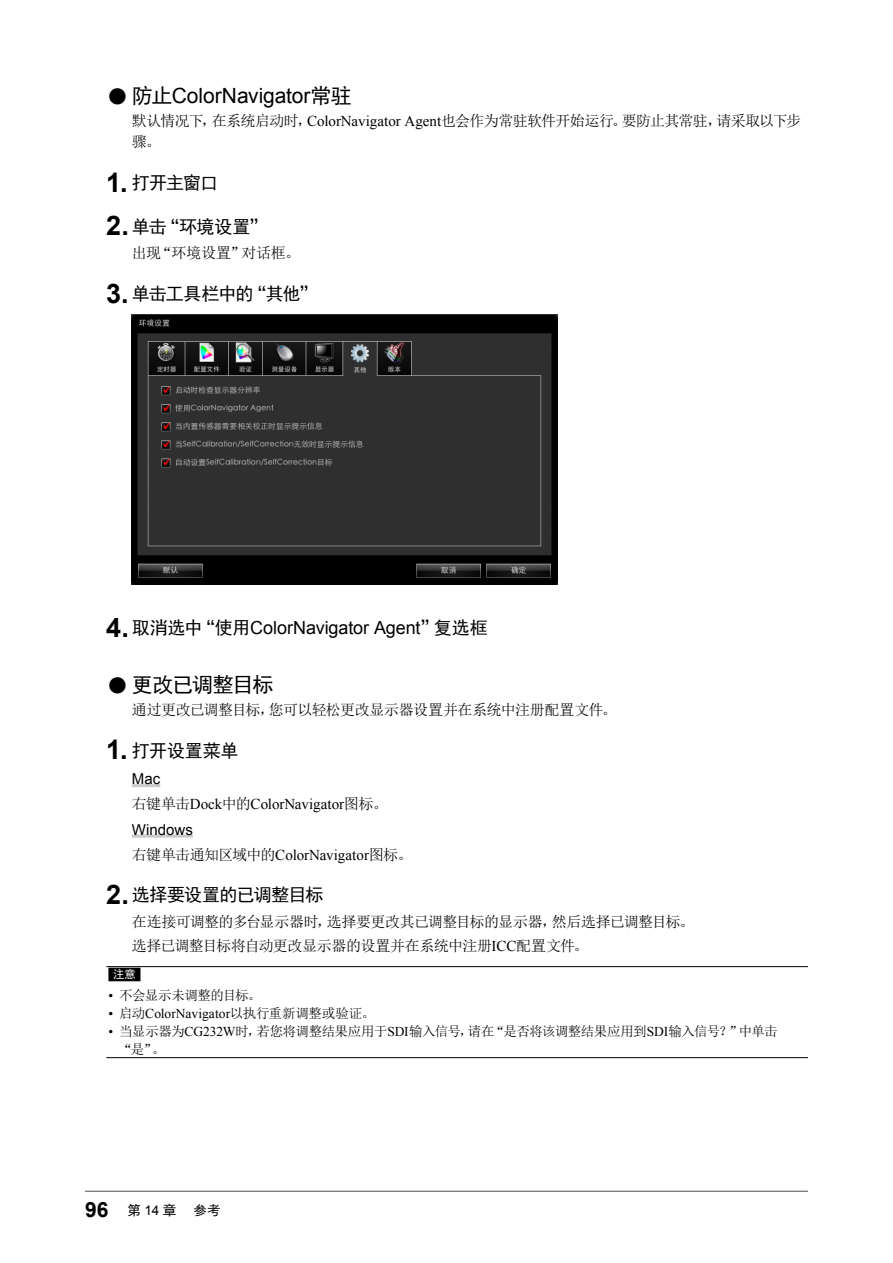
<style>
.page{position:relative;width:893px;height:1263px;background:#fff}
.page>*{position:absolute;margin:0;border:0;box-sizing:border-box;transform-origin:0 0}
.t1{font:21px "Arial";letter-spacing:-.005em;color:#000}
.t2{font:21px "Sim Hei";letter-spacing:-.045em;color:#000}
.t3{font:18px "Sim Hei";letter-spacing:-.04em;color:#000}
.t4{font:18px "Arial";letter-spacing:-.005em;color:#000}
.t5{font:15px/21px "Sim Sun";letter-spacing:-.04em;color:#000}
.t6{font:15px "Times New Roman";color:#000}
.t7{font:15px "Sim Sun";letter-spacing:-.02em;color:#000}
.t8{font:15px "Arial";letter-spacing:.005em;color:#000}
.t9{font:13.5px/18px "Sim Sun";letter-spacing:-.035em;color:#000}
.t10{font:13.5px "Times New Roman";letter-spacing:.005em;color:#000}
.t11{font:13.5px "Sim Hei";color:#000}
.t12{font:11.25px "Sim Hei";color:#fff}
.s1{font-weight:700;font-size:37.8px}
.s2{font-family:"Sim Hei"}
.s3{font-family:"Times New Roman"}
.s4{font-family:"Arial";font-weight:700;font-size:27px}
.s5{font-weight:700;font-size:27px}
.s6{font-family:"Arial";font-weight:700;font-size:37.8px}
.s7{font-family:"Sim Sun"}
.s8{font-family:"Arial";font-weight:700;font-size:21px}
.s9{font-family:"Arial"}
</style>
<div class="page">
<hr style="left:85px;top:1191px;width:723px;height:1px;background:#595757">
<hr style="left:132px;top:784px;width:28px;height:3px;background:#c9caca">
<hr style="left:132px;top:835px;width:61px;height:3px;background:#c9caca">
<img style="left:132px;top:314px;width:425px;height:271px">
<hr style="left:106px;top:966px;width:702px;height:1px;background:#000">
<hr style="left:106px;top:1057px;width:702px;height:1px;background:#000">
<div style="left:108px;top:968px;width:32px;height:13px;background:#000"></div>
<h1 class="t1" style="left:106px;top:82px;width:247px"><span class="s1">●</span><span class="s2">防止</span>ColorNavigator<span class="s2">常驻</span></h1>
<p class="t5" style="left:132px;top:111px;width:671px">默认情况下，在系统启动时，<span class="s3">ColorNavigator Agent</span>也会作为常驻软件开始运行。要防止其常驻，请采取以下步骤。</p>
<p class="t3" style="left:106px;top:174px;width:113px"><span class="s4">1.</span> 打开主窗口</p>
<p class="t3" style="left:106px;top:217px;width:163px"><span class="s4">2.</span> 单击“环境设置”</p>
<p class="t7" style="left:132px;top:246px;width:170px">出现“环境设置”对话框。</p>
<p class="t3" style="left:106px;top:285px;width:213px"><span class="s4">3.</span> 单击工具栏中的“其他”</p>
<p class="t4" style="left:106px;top:616px;width:383px"><span class="s5">4.</span> <span class="s2">取消选中“使用</span>ColorNavigator Agent<span class="s2">”复选框</span></p>
<h1 class="t2" style="left:106px;top:674px;width:169px"><span class="s6">●</span> 更改已调整目标</h1>
<p class="t5" style="left:132px;top:699px;width:487px">通过更改已调整目标，您可以轻松更改显示器设置并在系统中注册配置文件。</p>
<p class="t3" style="left:106px;top:741px;width:134px"><span class="s4">1.</span> 打开设置菜单</p>
<p class="t8" style="left:132px;top:769px;width:30px">Mac</p>
<p class="t6" style="left:132px;top:794px;width:257px"><span class="s7">右键单击</span>Dock<span class="s7">中的</span>ColorNavigator<span class="s7">图标。</span></p>
<p class="t8" style="left:132px;top:819px;width:63px">Windows</p>
<p class="t6" style="left:132px;top:845px;width:282px"><span class="s7">右键单击通知区域中的</span>ColorNavigator<span class="s7">图标。</span></p>
<p class="t3" style="left:106px;top:886px;width:219px"><span class="s4">2.</span> 选择要设置的已调整目标</p>
<p class="t5" style="left:132px;top:910px;width:564px;line-height:24px">在连接可调整的多台显示器时，选择要更改其已调整目标的显示器，然后选择已调整目标。选择已调整目标将自动更改显示器的设置并在系统中注册<span class="s3">ICC</span>配置文件。</p>
<p class="t12" style="left:113px;top:969px;width:24px">注意</p>
<p class="t9" style="left:108px;top:986px;width:154px"><span class="s3">•</span> 不会显示未调整的目标。</p>
<p class="t10" style="left:108px;top:1004px;width:268px">• <span class="s7">启动</span>ColorNavigator<span class="s7">以执行重新调整或验证。</span></p>
<p class="t9" style="left:119px;top:1022px;width:660px;text-indent:-11px"><span class="s3">•</span> 当显示器为<span class="s3">CG232W</span>时，若您将调整结果应用于<span class="s3">SDI</span>输入信号，请在“是否将该调整结果应用到<span class="s3">SDI</span>输入信号？”中单击“是”。</p>
<p class="t11" style="left:85px;top:1203px;width:137px"><span class="s8">96</span> 第 <span class="s9">14</span> 章　参考</p>
</div>
